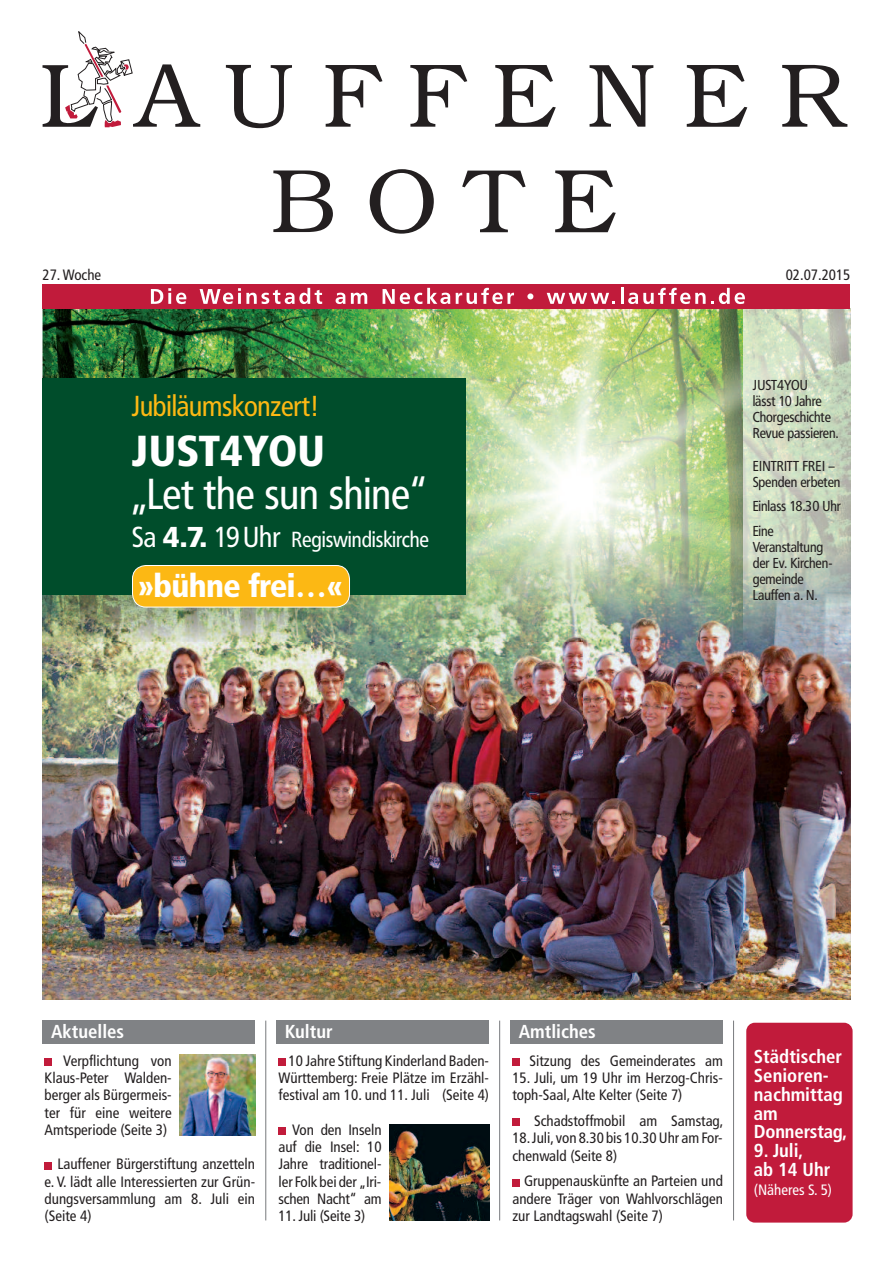
<style>
.page{position:relative;width:893px;height:1263px;background:#fff}
.page>*{position:absolute;margin:0;border:0;box-sizing:border-box;transform-origin:0 0}
.t1{font:42.9px "Frutiger Condensed BQ";color:#fff}
.t2{font:900 42.9px "Frutiger Condensed BQ";color:#fff}
.t3{font:900 31.95px "Frutiger Condensed BQ";color:#fff}
.t4{font:28.65px "Frutiger Condensed BQ";letter-spacing:-.005em;color:#fcb814}
.t5{font:21.6px "Frutiger Condensed BQ";letter-spacing:-.005em;color:#fff}
.t6{font:700 condensed 18.75px/18.8px "Frutiger LT";color:#fff}
.t7{font:condensed 15px/17.2px "Frutiger LT";color:#231f20;text-align:justify}
.t8{font:condensed 15px "Frutiger LT";color:#fff}
.t9{font:14.25px/16.2px "Frutiger Condensed BQ";letter-spacing:-.005em;color:#231f20}
.s1{font-size:28.65px}
.s2{font-family:"Frutiger BQ";font-weight:900;font-size:28.65px}
</style>
<div class="page">
<svg style="left:273px;top:170px;width:60px;height:62px"></svg>
<svg style="left:370px;top:169px;width:64px;height:65px"></svg>
<svg style="left:462px;top:171px;width:64px;height:61px"></svg>
<svg style="left:555px;top:170px;width:61px;height:62px"></svg>
<svg style="left:226px;top:65px;width:66px;height:63px"></svg>
<svg style="left:326px;top:65px;width:56px;height:62px"></svg>
<svg style="left:410px;top:65px;width:57px;height:62px"></svg>
<svg style="left:495px;top:65px;width:61px;height:62px"></svg>
<svg style="left:590px;top:65px;width:63px;height:62px"></svg>
<svg style="left:687px;top:65px;width:60px;height:62px"></svg>
<svg style="left:782px;top:65px;width:65px;height:62px"></svg>
<svg style="left:43px;top:31px;width:157px;height:96px"></svg>
<div style="left:746px;top:1023px;width:107px;height:199px;background:#c11b3b;border-radius:9px"></div>
<img style="left:43px;top:309px;width:701px;height:127px">
<img style="left:744px;top:309px;width:106px;height:127px">
<img style="left:43px;top:436px;width:807px;height:563px">
<div style="left:43px;top:378px;width:423px;height:217px;background:#004d2b"></div>
<div style="left:132px;top:565px;width:217px;height:42px;background:#fcb814;border-radius:14px"></div>
<div style="left:132px;top:565px;width:218px;height:42px;border:1px solid #fff;border-radius:14px"></div>
<div style="left:43px;top:284px;width:807px;height:25px;background:#c11b3b"></div>
<svg style="left:151px;top:288px;width:35px;height:16px"></svg>
<svg style="left:200px;top:288px;width:122px;height:16px"></svg>
<svg style="left:336px;top:293px;width:9px;height:11px"></svg>
<svg style="left:351px;top:293px;width:16px;height:11px"></svg>
<svg style="left:383px;top:288px;width:67px;height:16px"></svg>
<svg style="left:456px;top:288px;width:58px;height:16px"></svg>
<svg style="left:527px;top:293px;width:6px;height:6px"></svg>
<svg style="left:547px;top:293px;width:68px;height:11px"></svg>
<svg style="left:621px;top:288px;width:124px;height:16px"></svg>
<div style="left:43px;top:1020px;width:212px;height:24px;background:#808285"></div>
<div style="left:276px;top:1020px;width:213px;height:24px;background:#808285"></div>
<div style="left:510px;top:1020px;width:213px;height:24px;background:#808285"></div>
<hr style="left:265px;top:1020px;width:1px;height:200px;background:#808285">
<hr style="left:499px;top:1020px;width:1px;height:200px;background:#808285">
<hr style="left:733px;top:1020px;width:1px;height:200px;background:#808285">
<div style="left:45px;top:1058px;width:7px;height:8px;background:#c11b3b"></div>
<div style="left:45px;top:1162px;width:7px;height:7px;background:#c11b3b"></div>
<div style="left:512px;top:1058px;width:8px;height:8px;background:#c11b3b"></div>
<div style="left:512px;top:1118px;width:8px;height:8px;background:#c11b3b"></div>
<div style="left:512px;top:1179px;width:8px;height:7px;background:#c11b3b"></div>
<img style="left:179px;top:1054px;width:76px;height:81px">
<div style="left:279px;top:1058px;width:7px;height:8px;background:#c11b3b"></div>
<div style="left:279px;top:1127px;width:7px;height:8px;background:#c11b3b"></div>
<img style="left:389px;top:1124px;width:100px;height:97px">
<p class="t7" style="left:43px;top:267px;width:60px">27.Woche</p>
<p class="t7" style="left:786px;top:267px;width:66px">02.07.2015</p>
<h3 class="t4" style="left:132px;top:389px;width:187px">Jubiläumskonzert!</h3>
<h1 class="t2" style="left:132px;top:426px;width:194px">JUST4YOU</h1>
<h1 class="t1" style="left:132px;top:469px;width:296px">„Let the sun shine“</h1>
<h3 class="t5" style="left:132px;top:527px;width:299px"><span class="s1">Sa</span> <span class="s2">4.7.</span> <span class="s1">19Uhr</span> Regiswindiskirche</h3>
<h2 class="t3" style="left:139px;top:567px;width:205px">»bühne frei…«</h2>
<p class="t9" style="left:753px;top:377px;width:87px">JUST4YOU<br>lässt 10 Jahre<br>Chorgeschichte<br>Revue passieren.</p>
<p class="t9" style="left:753px;top:458px;width:89px">EINTRITT FREI –<br>Spenden erbeten</p>
<p class="t9" style="left:753px;top:494px;width:90px;line-height:24.3px">Einlass 18.30 Uhr<br>Eine</p>
<p class="t9" style="left:753px;top:539px;width:81px">Veranstaltung der Ev. Kirchen&shy;gemeinde<br>Lauffen a. N.</p>
<p class="t6" style="left:51px;top:1024px;width:75px">Aktuelles</p>
<p class="t6" style="left:285px;top:1024px;width:49px">Kultur</p>
<p class="t6" style="left:519px;top:1024px;width:79px">Amtliches</p>
<p class="t7" style="left:45px;top:1053px;width:129px;text-indent:19px">Verpflichtung von Klaus-Peter Walden&shy;berger als Bürgermeis&shy;ter für eine weitere Amtsperiode (Seite 3)</p>
<p class="t7" style="left:45px;top:1157px;width:212px;text-indent:13px">Lauffener Bürgerstiftung anzetteln e. V. lädt alle Interessierten zur Grün&shy;dungsversammlung am 8. Juli ein (Seite 4)</p>
<p class="t7" style="left:279px;top:1053px;width:212px;text-indent:10px">10 Jahre Stiftung Kinderland Baden-Württemberg: Freie Plätze im Erzähl&shy;festival am 10. und 11. Juli (Seite 4)</p>
<p class="t7" style="left:279px;top:1122px;width:105px;text-indent:14px">Von den Inseln auf die Insel: 10<br>Jahre traditionel&shy;ler Folk bei der „Iri&shy;schen Nacht“ am</p>
<p class="t7" style="left:279px;top:1208px;width:88px">11. Juli (Seite 3)</p>
<p class="t7" style="left:530px;top:1053px;width:195px">Sitzung des Gemeinderates am</p>
<p class="t7" style="left:512px;top:1070px;width:212px">15. Juli, um 19 Uhr im Herzog-Chris&shy;toph-Saal, Alte Kelter (Seite 7)</p>
<p class="t7" style="left:512px;top:1113px;width:213px;text-indent:22px">Schadstoffmobil am Samstag, 18.Juli,von 8.30 bis 10.30Uhr amFor&shy;chenwald (Seite 8)</p>
<p class="t7" style="left:512px;top:1174px;width:212px;text-indent:12px">Gruppenauskünfte an Parteien und andere Träger von Wahlvorschlägen zur Landtagswahl (Seite 7)</p>
<p class="t6" style="left:754px;top:1049px;width:95px">Städtischer<br>Senioren&shy;nachmittag am<br>Donnerstag,</p>
<p class="t6" style="left:754px;top:1142px;width:78px">9. Juli,<br>ab 14 Uhr</p>
<p class="t8" style="left:754px;top:1184px;width:80px">(Näheres S. 5)</p>
</div>
